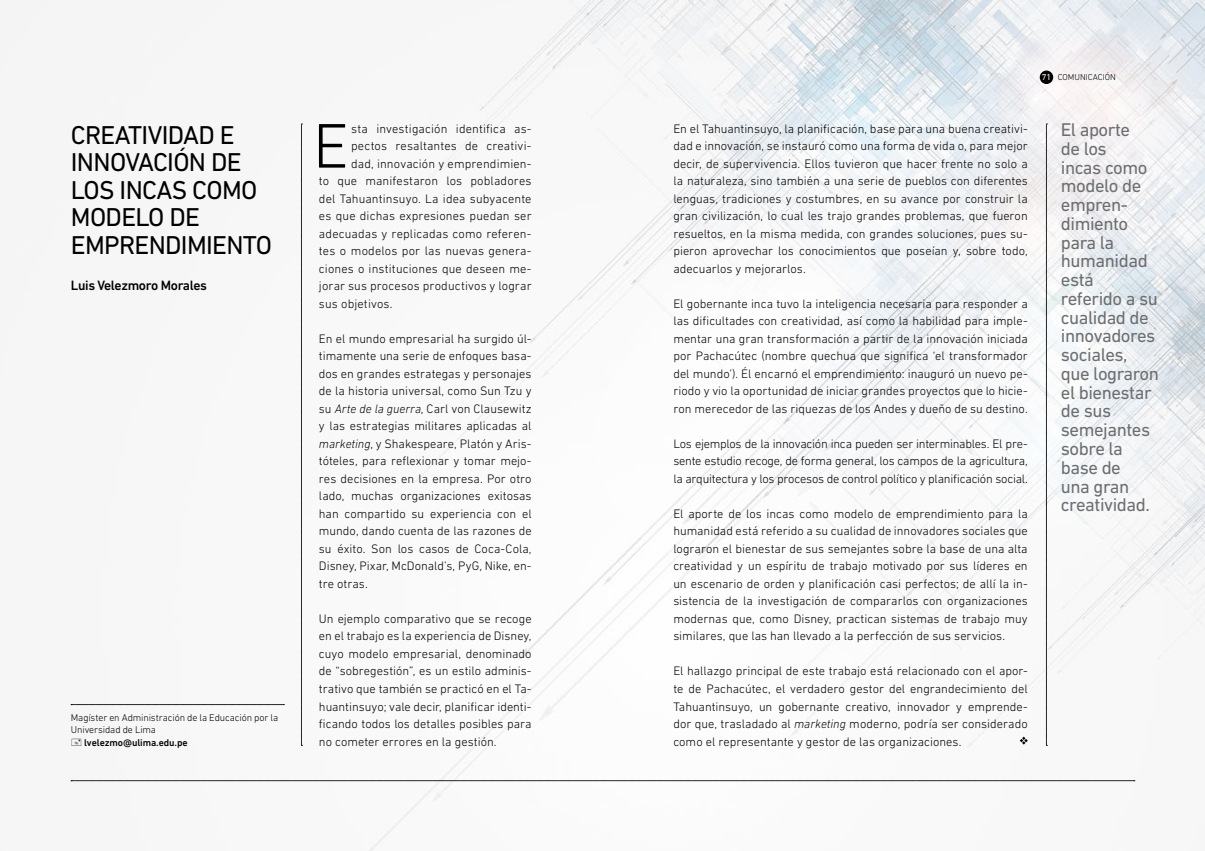
<style>
.page{position:relative;width:1205px;height:851px;background:#fff}
.page>*{position:absolute;margin:0;border:0;box-sizing:border-box;transform-origin:0 0}
.t1{font:300 64px "DIN Next LT Pro";color:#000}
.t2{font:26.25px/27.5px "DIN Next LT Pro";letter-spacing:-.025em;color:#000}
.t3{font:18.75px/18.8px "DIN Next LT Pro";letter-spacing:-.025em;color:#6d6e71}
.t4{font:500 13.75px "DIN Next LT Pro";letter-spacing:-.025em;color:#000}
.t5{font:300 12.5px/17.5px "DIN Next LT Pro";letter-spacing:.005em;color:#000;text-align:justify}
.t6{font:300 10px/12.5px "DIN Next LT Pro";letter-spacing:-.01em;color:#000}
.t7{font:500 10px "DIN Next LT Pro";letter-spacing:-.01em;color:#000}
.t8{font:300 8.75px "DIN Next LT Pro";color:#000}
.s1{font-weight:400;color:#fff}
.s2{font-style:italic}
</style>
<div class="page">
<img style="left:0;top:0;width:1205px;height:850px">
<div style="left:1040px;top:71px;width:13px;height:13px;background:#000;border-radius:50%"></div>
<svg style="left:71px;top:780px;width:1064px;height:1px"></svg>
<svg style="left:1020px;top:736px;width:8px;height:8px"></svg>
<svg style="left:301px;top:124px;width:1px;height:622px"></svg>
<svg style="left:1046px;top:124px;width:1px;height:622px"></svg>
<svg style="left:71px;top:704px;width:213px;height:1px"></svg>
<svg style="left:72px;top:738px;width:9px;height:7px"></svg>
<p class="t8" style="left:1042px;top:72px;width:76px"><span class="s1">71</span> COMUNICACIÓN</p>
<h2 class="t2" style="left:71px;top:120px;width:203px">CREATIVIDAD E<br>INNOVACIÓN DE<br>LOS INCAS COMO<br>MODELO DE<br>EMPRENDIMIENTO</h2>
<h3 class="t3" style="left:1061px;top:120px;width:100px">El aporte<br>de los<br>incas como modelo de empren&shy;dimiento para la humanidad está referido a su cualidad de innovadores sociales, que lograron el bienestar de sus semejantes sobre la base de<br>una gran creatividad.</h3>
<h1 class="t1" style="left:313px;top:109px;width:37px">E</h1>
<p class="t5" style="left:351px;top:119px;width:182px">sta investigación identifica as-</p>
<p class="t5" style="left:673px;top:119px;width:356px">En el Tahuantinsuyo, la planificación, base para una buena creativi&shy;dad e innovación, se instauró como una forma de vida o, para mejor decir, de supervivencia. Ellos tuvieron que hacer frente no solo a la naturaleza, sino también a una serie de pueblos con diferentes lenguas, tradiciones y costumbres, en su avance por construir la gran civilización, lo cual les trajo grandes problemas, que fueron resueltos, en la misma medida, con grandes soluciones, pues su&shy;pieron aprovechar los conocimientos que poseían y, sobre todo, adecuarlos y mejorarlos.</p>
<p class="t5" style="left:673px;top:294px;width:356px">El gobernante inca tuvo la inteligencia necesaria para responder a las dificultades con creatividad, así como la habilidad para imple&shy;mentar una gran transformación a partir de la innovación iniciada por Pachacútec (nombre quechua que significa ‘el transformador del mundo’). Él encarnó el emprendimiento: inauguró un nuevo pe&shy;riodo y vio la oportunidad de iniciar grandes proyectos que lo hicie&shy;ron merecedor de las riquezas de los Andes y dueño de su destino.</p>
<p class="t5" style="left:673px;top:434px;width:356px">Los ejemplos de la innovación inca pueden ser interminables. El pre&shy;sente estudio recoge, de forma general, los campos de la agricultura, la arquitectura y los procesos de control político y planificación social.</p>
<p class="t5" style="left:673px;top:504px;width:356px">El aporte de los incas como modelo de emprendimiento para la humanidad está referido a su cualidad de innovadores sociales que lograron el bienestar de sus semejantes sobre la base de una alta creatividad y un espíritu de trabajo motivado por sus líderes en un escenario de orden y planificación casi perfectos; de allí la in&shy;sistencia de la investigación de compararlos con organizaciones modernas que, como Disney, practican sistemas de trabajo muy similares, que las han llevado a la perfección de sus servicios.</p>
<p class="t5" style="left:673px;top:662px;width:356px">El hallazgo principal de este trabajo está relacionado con el apor&shy;te de Pachacútec, el verdadero gestor del engrandecimiento del Tahuantinsuyo, un gobernante creativo, innovador y emprende&shy;dor que, trasladado al <span class="s2">marketing</span> moderno, podría ser considerado como el representante y gestor de las organizaciones.</p>
<p class="t5" style="left:351px;top:137px;width:182px">pectos resaltantes de creativi-</p>
<p class="t5" style="left:351px;top:154px;width:182px">dad, innovación y emprendimien-</p>
<p class="t5" style="left:319px;top:172px;width:214px">to que manifestaron los pobladores</p>
<p class="t5" style="left:319px;top:189px;width:214px">del Tahuantinsuyo. La idea subyacente</p>
<p class="t5" style="left:319px;top:207px;width:214px">es que dichas expresiones puedan ser</p>
<p class="t5" style="left:319px;top:224px;width:214px">adecuadas y replicadas como referen-</p>
<p class="t5" style="left:319px;top:242px;width:214px">tes o modelos por las nuevas genera-</p>
<p class="t5" style="left:319px;top:259px;width:214px">ciones o instituciones que deseen me-</p>
<p class="t5" style="left:319px;top:277px;width:214px">jorar sus procesos productivos y lograr</p>
<p class="t5" style="left:319px;top:294px;width:75px">sus objetivos.</p>
<p class="t5" style="left:319px;top:329px;width:214px">En el mundo empresarial ha surgido úl&shy;timamente una serie de enfoques basa&shy;dos en grandes estrategas y personajes de la historia universal, como Sun Tzu y su <span class="s2">Arte de la guerra</span>, Carl von Clausewitz y las estrategias militares aplicadas al <span class="s2">marketing</span>, y Shakespeare, Platón y Aris&shy;tóteles, para reflexionar y tomar mejo&shy;res decisiones en la empresa. Por otro lado, muchas organizaciones exitosas han compartido su experiencia con el mundo, dando cuenta de las razones de su éxito. Son los casos de Coca-Cola, Disney, Pixar, McDonald’s, PyG, Nike, en&shy;tre otras.</p>
<p class="t5" style="left:319px;top:609px;width:214px">Un ejemplo comparativo que se recoge en el trabajo es la experiencia de Disney, cuyo modelo empresarial, denominado de “sobregestión”, es un estilo adminis&shy;trativo que también se practicó en el Ta&shy;huantinsuyo; vale decir, planificar identi&shy;ficando todos los detalles posibles para no cometer errores en la gestión.</p>
<p class="t4" style="left:71px;top:277px;width:138px">Luis Velezmoro Morales</p>
<p class="t6" style="left:71px;top:710px;width:209px">Magíster en Administración de la Educación por la<br>Universidad de Lima</p>
<p class="t7" style="left:84px;top:736px;width:105px">lvelezmo@ulima.edu.pe</p>
</div>
